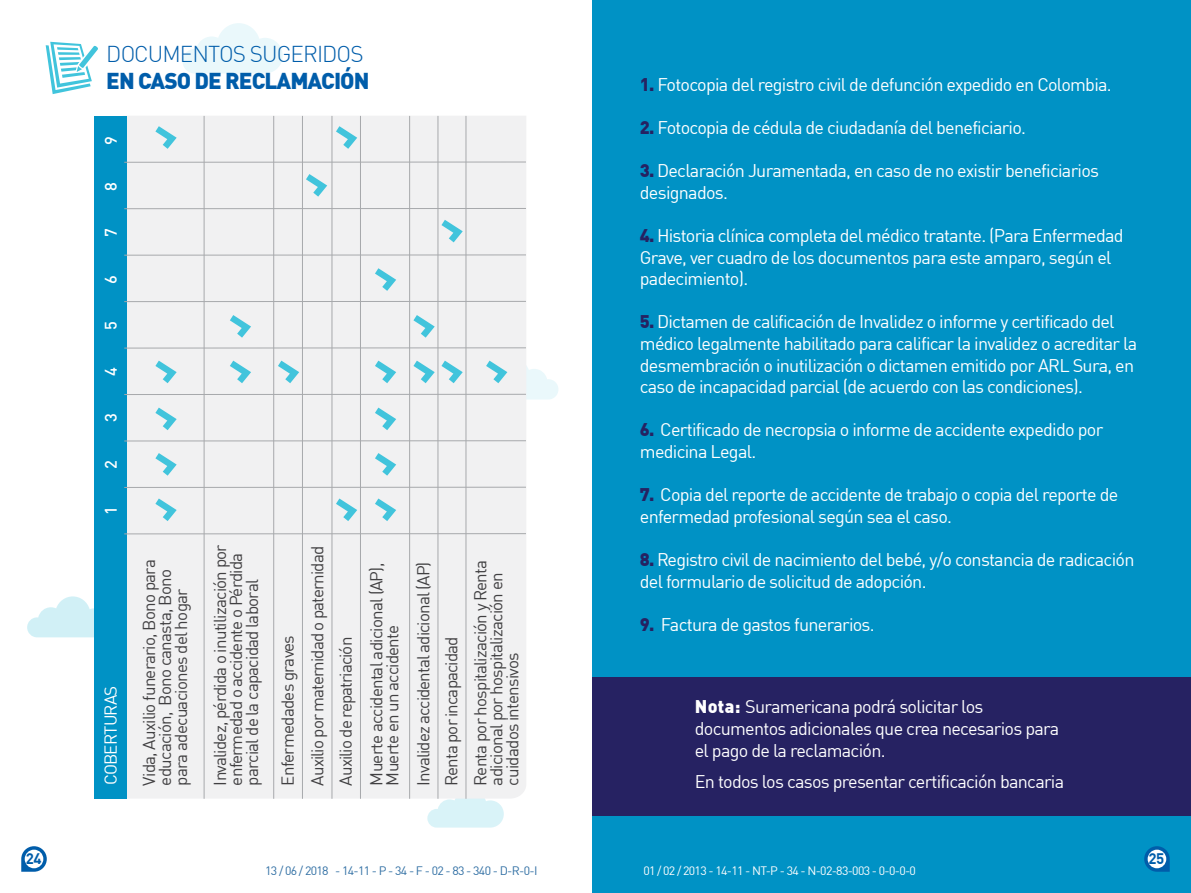
<style>
.page{position:relative;width:1191px;height:893px;background:#fff}
.page>*{position:absolute;margin:0;border:0;box-sizing:border-box;transform-origin:0 0}
.t1{font:300 22.5px "DIN Offc";letter-spacing:-.04em;color:#005daa}
.t2{font:900 22.5px "DIN Offc";letter-spacing:-.04em;color:#005daa}
.t3{font:18px/21.6px "DIN Offc";letter-spacing:-.04em;color:#fff}
.t4{font:16.95px/16px "DIN Offc";letter-spacing:-.045em;color:#414042}
.t5{font:16.95px "DIN Offc";letter-spacing:-.045em;color:#fff}
.t6{font:500 16.5px "DIN Offc";color:#fff}
.t7{font:700 15px "DIN Offc";color:#005daa}
.t8{font:12px "DIN Offc";letter-spacing:-.055em;color:#fff}
.t9{font:12px "DIN Offc";letter-spacing:-.055em;color:#2f6ea3}
.s1{font-weight:900;color:#262262}
.s2{font-weight:900}
</style>
<div class="page">
<div style="left:592px;top:0;width:599px;height:893px;background:#0092c5"></div>
<svg style="left:427px;top:799px;width:77px;height:29px;background:#def4f9"></svg>
<svg style="left:27px;top:596px;width:67px;height:41px"></svg>
<svg style="left:182px;top:23px;width:101px;height:51px"></svg>
<svg style="left:46px;top:42px;width:52px;height:52px"></svg>
<div style="left:592px;top:677px;width:599px;height:139px;background:#262262"></div>
<div style="left:123px;top:116px;width:403px;height:683px;background:#f1f1f2"></div>
<div style="left:94px;top:116px;width:32px;height:682px;background:#0092c5"></div>
<hr style="left:204px;top:116px;width:1px;height:683px;background:#a7a9ac">
<hr style="left:273px;top:116px;width:1px;height:683px;background:#a7a9ac">
<hr style="left:302px;top:116px;width:1px;height:683px;background:#a7a9ac">
<hr style="left:331px;top:116px;width:1px;height:683px;background:#a7a9ac">
<hr style="left:360px;top:116px;width:1px;height:683px;background:#a7a9ac">
<hr style="left:437px;top:116px;width:1px;height:683px;background:#a7a9ac">
<hr style="left:465px;top:116px;width:1px;height:683px;background:#a7a9ac">
<hr style="left:409px;top:116px;width:1px;height:683px;background:#a7a9ac">
<hr style="left:124px;top:533px;width:402px;height:1px;background:#a7a9ac">
<hr style="left:124px;top:487px;width:402px;height:1px;background:#a7a9ac">
<hr style="left:124px;top:440px;width:402px;height:1px;background:#a7a9ac">
<hr style="left:124px;top:394px;width:402px;height:1px;background:#a7a9ac">
<hr style="left:124px;top:347px;width:402px;height:1px;background:#a7a9ac">
<hr style="left:124px;top:301px;width:402px;height:1px;background:#a7a9ac">
<hr style="left:124px;top:255px;width:402px;height:1px;background:#a7a9ac">
<hr style="left:124px;top:208px;width:402px;height:1px;background:#a7a9ac">
<hr style="left:124px;top:162px;width:402px;height:1px;background:#a7a9ac">
<svg style="left:131px;top:498px;width:82px;height:69px"></svg>
<svg style="left:336px;top:498px;width:21px;height:23px"></svg>
<svg style="left:155px;top:453px;width:22px;height:23px"></svg>
<svg style="left:155px;top:408px;width:22px;height:22px"></svg>
<svg style="left:155px;top:361px;width:22px;height:22px"></svg>
<svg style="left:375px;top:498px;width:21px;height:23px"></svg>
<svg style="left:375px;top:453px;width:21px;height:23px"></svg>
<svg style="left:375px;top:408px;width:21px;height:22px"></svg>
<svg style="left:375px;top:361px;width:21px;height:22px"></svg>
<svg style="left:413px;top:361px;width:22px;height:22px"></svg>
<svg style="left:413px;top:315px;width:22px;height:23px"></svg>
<svg style="left:441px;top:361px;width:22px;height:22px"></svg>
<svg style="left:441px;top:220px;width:22px;height:22px"></svg>
<svg style="left:475px;top:358px;width:83px;height:42px"></svg>
<svg style="left:375px;top:268px;width:21px;height:23px"></svg>
<svg style="left:230px;top:361px;width:21px;height:22px"></svg>
<svg style="left:278px;top:361px;width:21px;height:22px"></svg>
<svg style="left:306px;top:174px;width:21px;height:23px"></svg>
<svg style="left:336px;top:126px;width:21px;height:23px"></svg>
<svg style="left:230px;top:315px;width:21px;height:23px"></svg>
<svg style="left:155px;top:126px;width:22px;height:23px"></svg>
<svg style="left:1144px;top:846px;width:25px;height:26px"></svg>
<div style="left:1147px;top:850px;width:19px;height:18px;background:#fff;border-radius:50%"></div>
<svg style="left:21px;top:846px;width:26px;height:26px"></svg>
<div style="left:25px;top:850px;width:18px;height:18px;background:#fff;border-radius:50%"></div>
<p class="t1" style="left:106px;top:40px;width:259px">DOCUMENTOS SUGERIDOS</p>
<p class="t2" style="left:106px;top:66px;width:265px">EN CASO DE RECLAMACIÓN</p>
<p class="t3" style="left:640px;top:73px;width:473px"><span class="s1">1.</span> Fotocopia del registro civil de defunción expedido en Colombia.</p>
<p class="t3" style="left:640px;top:116px;width:388px"><span class="s1">2.</span> Fotocopia de cédula de ciudadanía del beneficiario.</p>
<p class="t3" style="left:640px;top:159px;width:461px"><span class="s1">3.</span> Declaración Juramentada, en caso de no existir beneficiarios designados.</p>
<p class="t3" style="left:640px;top:224px;width:485px"><span class="s1">4.</span> Historia clínica completa del médico tratante. (Para Enfermedad<br>Grave, ver cuadro de los documentos para este amparo, según el padecimiento).</p>
<p class="t3" style="left:640px;top:311px;width:499px"><span class="s1">5.</span> Dictamen de calificación de Invalidez o informe y certificado del médico legalmente habilitado para calificar la invalidez o acreditar la desmembración o inutilización o dictamen emitido por ARL Sura, en caso de incapacidad parcial (de acuerdo con las condiciones).</p>
<p class="t3" style="left:640px;top:419px;width:465px"><span class="s1">6.</span> Certificado de necropsia o informe de accidente expedido por medicina Legal.</p>
<p class="t3" style="left:640px;top:483px;width:480px"><span class="s1">7.</span> Copia del reporte de accidente de trabajo o copia del reporte de enfermedad profesional según sea el caso.</p>
<p class="t3" style="left:640px;top:548px;width:496px"><span class="s1">8.</span> Registro civil de nacimiento del bebé, y/o constancia de radicación del formulario de solicitud de adopción.</p>
<p class="t3" style="left:640px;top:613px;width:236px"><span class="s1">9.</span> Factura de gastos funerarios.</p>
<p class="t6" style="left:100px;top:145px;width:10px;rotate:-90deg">9</p>
<p class="t6" style="left:100px;top:191px;width:10px;rotate:-90deg">8</p>
<p class="t6" style="left:100px;top:237px;width:10px;rotate:-90deg">7</p>
<p class="t6" style="left:100px;top:284px;width:10px;rotate:-90deg">6</p>
<p class="t6" style="left:100px;top:330px;width:10px;rotate:-90deg">5</p>
<p class="t6" style="left:100px;top:376px;width:10px;rotate:-90deg">4</p>
<p class="t6" style="left:100px;top:422px;width:10px;rotate:-90deg">3</p>
<p class="t6" style="left:100px;top:469px;width:10px;rotate:-90deg">2</p>
<p class="t6" style="left:100px;top:515px;width:10px;rotate:-90deg">1</p>
<p class="t4" style="left:211px;top:785px;width:242px;rotate:-90deg">Invalidez, pérdida o inutilización por enfermedad o accidente o Pérdida parcial de la capacidad laboral</p>
<p class="t4" style="left:273px;top:785px;width:241px;line-height:29px;rotate:-90deg">Enfermedades graves<br>Auxilio por maternidad o paternidad<br>Auxilio de repatriación</p>
<p class="t4" style="left:141px;top:785px;width:228px;rotate:-90deg">Vida, Auxilio funerario, Bono para educación, Bono canasta, Bono para adecuaciones del hogar</p>
<p class="t4" style="left:368px;top:785px;width:224px;rotate:-90deg">Muerte accidental adicional (AP),<br>Muerte en un accidente</p>
<p class="t4" style="left:409px;top:785px;width:227px;line-height:28.5px;rotate:-90deg">Invalidez accidental adicional (AP)<br>Renta por incapacidad<br>Renta por hospitalización y Renta</p>
<p class="t4" style="left:488px;top:785px;width:214px;rotate:-90deg">adicional por hospitalización en cuidados intensivos</p>
<p class="t5" style="left:100px;top:785px;width:101px;rotate:-90deg">COBERTURAS</p>
<p class="t3" style="left:694px;top:696px;width:366px"><span class="s2">Nota:</span> Suramericana podrá solicitar los documentos adicionales que crea necesarios para el pago de la reclamación.</p>
<p class="t3" style="left:694px;top:770px;width:371px">En todos los casos presentar certificación bancaria</p>
<p class="t7" style="left:26px;top:849px;width:17px">24</p>
<p class="t7" style="left:1148px;top:849px;width:17px">25</p>
<p class="t9" style="left:265px;top:863px;width:274px">13 / 06 / 2018 - 14-11 - P - 34 - F - 02 - 83 - 340 - D-R-0-I</p>
<p class="t8" style="left:643px;top:863px;width:274px">01 / 02 / 2013 - 14-11 - NT-P - 34 - N-02-83-003 - 0-0-0-0</p>
</div>
